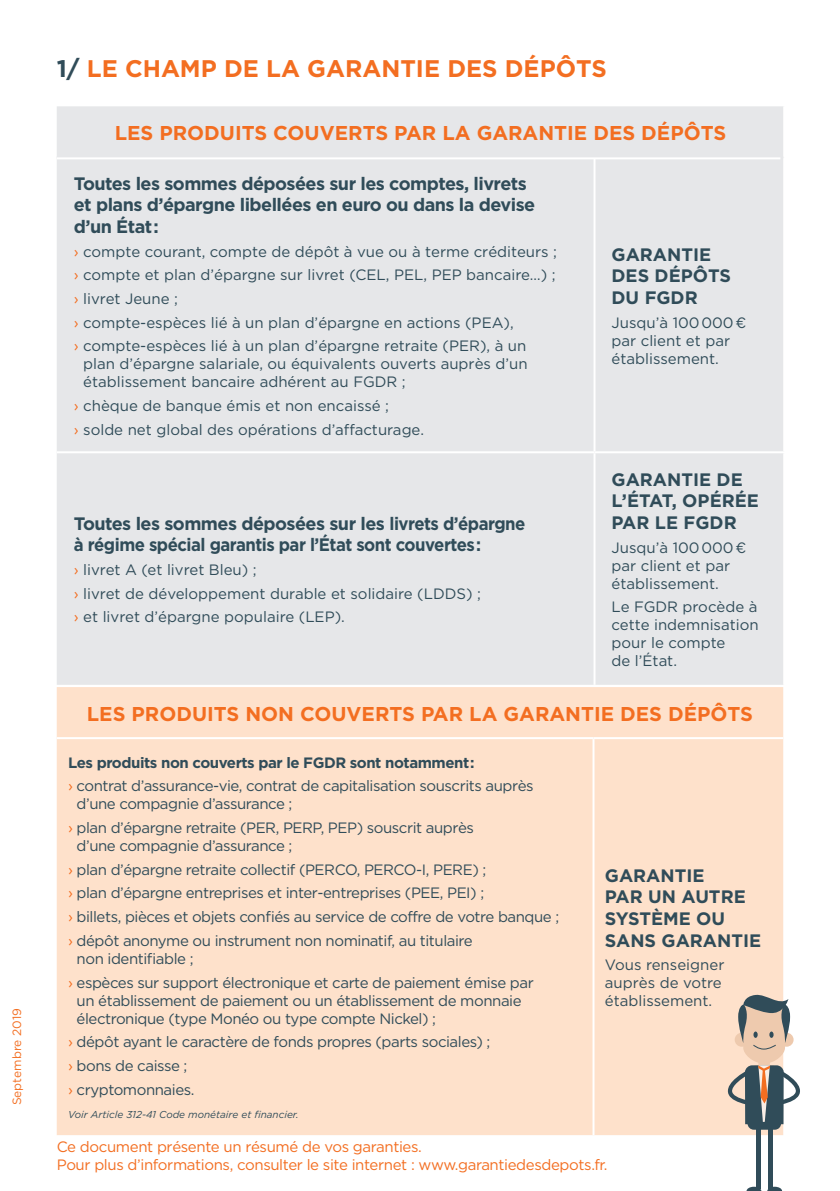
<style>
.page{position:relative;width:840px;height:1191px;background:#fff}
.page>*{position:absolute;margin:0;border:0;box-sizing:border-box;transform-origin:0 0}
.t1{font:700 24px "Gotham HTF";color:#f36e21}
.t2{font:700 20px "Gotham HTF";color:#f36e21}
.t3{font:700 18px/21.6px "Gotham HTF";letter-spacing:-.03em;color:#304c59}
.t4{font:700 18px/21.6px "Gotham HTF";color:#304c59}
.t5{font:15px/23.6px "Gotham HTF";letter-spacing:-.025em;color:#304c59}
.t6{font:15px/18px "Gotham HTF";color:#304c59}
.t7{font:15px/18px "Gotham HTF";letter-spacing:-.025em;color:#f36e21}
.t8{font:12px "Gotham HTF";color:#f36e21}
.t9{font:italic 10px "Gotham HTF";color:#304c59}
.s1{color:#304c59}
.s2{color:#f36e21}
.s3{font-family:"Gotham Rounded"}
.s4{font-weight:700}
</style>
<div class="page">
<div style="left:57px;top:106px;width:725px;height:579px;background:#e6e7e9"></div>
<hr style="left:593px;top:158px;width:2px;height:293px;background:#fff">
<hr style="left:57px;top:451px;width:537px;height:2px;background:#fff">
<hr style="left:594px;top:451px;width:190px;height:2px;background:#fff">
<hr style="left:593px;top:453px;width:2px;height:232px;background:#fff">
<hr style="left:57px;top:156px;width:537px;height:2px;background:#e6e7e9">
<hr style="left:594px;top:156px;width:188px;height:2px;background:#e6e7e9">
<div style="left:57px;top:687px;width:725px;height:448px;background:#fee1cb"></div>
<hr style="left:592px;top:739px;width:2px;height:396px;background:#fff">
<hr style="left:57px;top:737px;width:536px;height:2px;background:#fff">
<hr style="left:593px;top:737px;width:189px;height:2px;background:#fff">
<hr style="left:57px;top:157px;width:723px;height:2px;background:#fff">
<div style="left:755px;top:1127px;width:5px;height:61px;background:#304c59"></div>
<div style="left:767px;top:1127px;width:5px;height:61px;background:#304c59"></div>
<svg style="left:746px;top:1186px;width:35px;height:5px"></svg>
<svg style="left:726px;top:993px;width:74px;height:136px"></svg>
<p class="t8" style="left:10px;top:1105px;width:98px;rotate:-90deg">Septembre 2019</p>
<h1 class="t1" style="left:57px;top:54px;width:551px"><span class="s1">1/</span> LE CHAMP DE LA GARANTIE DES DÉPÔTS</h1>
<h2 class="t2" style="left:115px;top:121px;width:612px">LES PRODUITS COUVERTS PAR LA GARANTIE DES DÉPÔTS</h2>
<p class="t3" style="left:74px;top:172px;width:462px">Toutes les sommes déposées sur les comptes, livrets et plans d’épargne libellées en euro ou dans la devise d’un État:</p>
<p class="t6" style="left:74px;top:239px;width:484px;line-height:23.6px"><span class="s2">›</span> compte courant, compte de dépôt à vue ou à terme créditeurs ; <span class="s2">›</span> compte et plan d’épargne sur livret (CEL, PEL, PEP bancaire…) ; <span class="s2">›</span> livret Jeune ;<br><span class="s2">›</span> compte-espèces lié à un plan d’épargne en actions (PEA),<br><span class="s2">›</span> compte-espèces lié à un plan d’épargne retraite (PER), à un</p>
<p class="t6" style="left:83px;top:355px;width:446px">plan d’épargne salariale, ou équivalents ouverts auprès d’un établissement bancaire adhérent au FGDR ;</p>
<p class="t6" style="left:74px;top:394px;width:351px;line-height:23.6px"><span class="s2">›</span> chèque de banque émis et non encaissé ;<br><span class="s2">›</span> solde net global des opérations d’affacturage.</p>
<p class="t4" style="left:611px;top:243px;width:121px">GARANTIE<br>DES DÉPÔTS<br>DU FGDR</p>
<p class="t6" style="left:611px;top:313px;width:136px">Jusqu’à 100000<span class="s3">€ </span>par client et par établissement.</p>
<p class="t3" style="left:74px;top:512px;width:453px">Toutes les sommes déposées sur les livrets d’épargne à régime spécial garantis par l’État sont couvertes:</p>
<p class="t6" style="left:74px;top:557px;width:408px;line-height:23.6px"><span class="s2">›</span> livret A (et livret Bleu) ;<br><span class="s2">›</span> livret de développement durable et solidaire (LDDS) ; <span class="s2">›</span> et livret d’épargne populaire (LEP).</p>
<p class="t4" style="left:611px;top:468px;width:149px">GARANTIE DE<br>L’ÉTAT, OPÉRÉE<br>PAR LE FGDR</p>
<p class="t6" style="left:611px;top:538px;width:136px">Jusqu’à 100000<span class="s3">€ </span>par client et par établissement.</p>
<p class="t6" style="left:611px;top:598px;width:148px">Le FGDR procède à cette indemnisation pour le compte<br>de l’État.</p>
<h2 class="t2" style="left:87px;top:702px;width:667px">LES PRODUITS NON COUVERTS PAR LA GARANTIE DES DÉPÔTS</h2>
<p class="t5" style="left:68px;top:750px;width:467px"><span class="s4">Les produits non couverts par le FGDR sont notamment:<br></span><span class="s2">›</span> contrat d’assurance-vie, contrat de capitalisation souscrits auprès</p>
<p class="t5" style="left:68px;top:792px;width:407px;text-indent:9px">d’une compagnie d’assurance ;<br><span class="s2">›</span> plan d’épargne retraite (PER, PERP, PEP) souscrit auprès</p>
<p class="t5" style="left:68px;top:833px;width:492px;text-indent:9px">d’une compagnie d’assurance ;<br><span class="s2">›</span> plan d’épargne retraite collectif (PERCO, PERCO-I, PERE) ;<br><span class="s2">›</span> plan d’épargne entreprises et inter-entreprises (PEE, PEI) ;<br><span class="s2">›</span> billets, pièces et objets confiés au service de coffre de votre banque ; <span class="s2">›</span> dépôt anonyme ou instrument non nominatif, au titulaire</p>
<p class="t5" style="left:68px;top:946px;width:467px;text-indent:9px">non identifiable ;<br><span class="s2">›</span> espèces sur support électronique et carte de paiement émise par</p>
<p class="t5" style="left:77px;top:991px;width:446px;line-height:18px">un établissement de paiement ou un établissement de monnaie électronique (type Monéo ou type compte Nickel) ;</p>
<p class="t5" style="left:68px;top:1029px;width:423px"><span class="s2">›</span> dépôt ayant le caractère de fonds propres (parts sociales) ; <span class="s2">›</span> bons de caisse ;<br><span class="s2">›</span> cryptomonnaies.</p>
<p class="t9" style="left:68px;top:1108px;width:232px">Voir Article 312-41 Code monétaire et financier.</p>
<p class="t4" style="left:604px;top:864px;width:158px">GARANTIE<br>PAR UN AUTRE<br>SYSTÈME OU<br>SANS GARANTIE</p>
<p class="t6" style="left:604px;top:955px;width:121px">Vous renseigner auprès de votre établissement.</p>
<p class="t7" style="left:57px;top:1137px;width:552px">Ce document présente un résumé de vos garanties.<br>Pour plus d’informations, consulter le site internet : www.garantiedesdepots.fr.</p>
</div>
